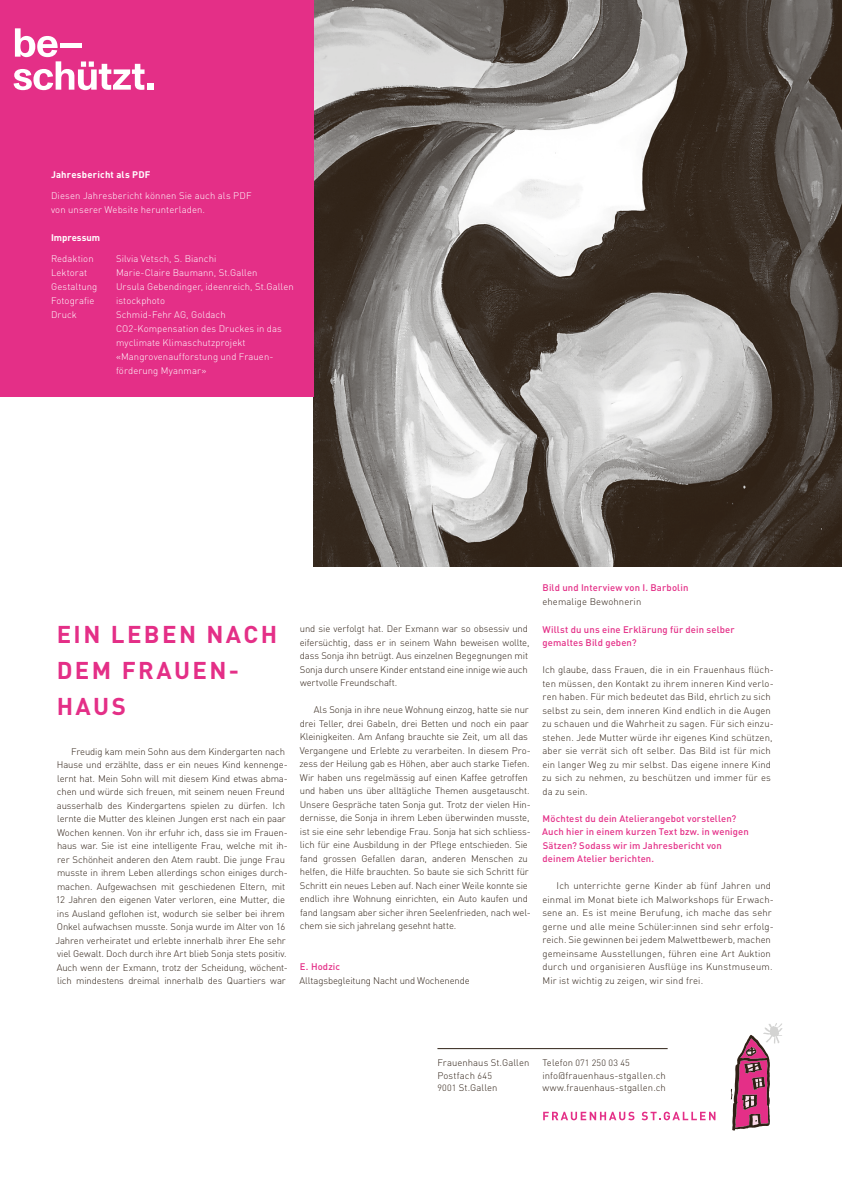
<style>
.page{position:relative;width:842px;height:1191px;background:#fff}
.page>*{position:absolute;margin:0;border:0;box-sizing:border-box;transform-origin:0 0}
.t1{font:700 24px/36px "DIN";letter-spacing:.1em;color:#e42f87}
.t2{font:300 9.5px/13.5px "DIN";letter-spacing:-.01em;color:#2f2116}
.t3{font:300 9.5px/13.5px "DIN";letter-spacing:.01em;color:#2f2116}
.t4{font:300 9.5px/14px "DIN";letter-spacing:.01em;color:#fff}
.t5{font:500 9.5px/13.5px "DIN";letter-spacing:.015em;color:#e42f87}
.t6{font:700 9.5px "DIN";letter-spacing:.02em;color:#fff}
.t7{font:300 9.5px "DIN";letter-spacing:.015em;color:#2f2116}
.t8{font:700 9.5px "DIN";letter-spacing:-.005em;color:#fff}
.t9{font:300 9px "DIN";letter-spacing:.025em;color:#2f2116}
.s1{font-size:9.5px}
.s2{font-size:9px}
</style>
<div class="page">
<img style="left:313px;top:0;width:529px;height:567px">
<div style="left:0;top:0;width:313px;height:397px;background:#e42f87"></div>
<svg style="left:14px;top:28px;width:131px;height:62px"></svg>
<div style="left:148px;top:83px;width:6px;height:7px;background:#fff"></div>
<svg style="left:731px;top:1023px;width:51px;height:107px"></svg>
<svg style="left:543px;top:1111px;width:91px;height:9px"></svg>
<svg style="left:642px;top:1111px;width:73px;height:9px"></svg>
<hr style="left:437px;top:1048px;width:231px;height:1px;background:#2f2116">
<p class="t6" style="left:51px;top:168px;width:101px">Jahresbericht als PDF</p>
<p class="t4" style="left:51px;top:188px;width:202px">Diesen Jahresbericht können Sie auch als PDF von unserer Website herunterladen.</p>
<p class="t8" style="left:51px;top:231px;width:51px">Impressum</p>
<p class="t4" style="left:51px;top:251px;width:44px">Redaktion</p>
<p class="t4" style="left:116px;top:251px;width:102px">Silvia Vetsch, S. Bianchi</p>
<p class="t4" style="left:51px;top:265px;width:38px">Lektorat</p>
<p class="t4" style="left:116px;top:265px;width:143px">Marie-Claire Baumann, St.Gallen</p>
<p class="t4" style="left:51px;top:279px;width:48px">Gestaltung</p>
<p class="t4" style="left:116px;top:279px;width:179px">Ursula Gebendinger, ideenreich, St.Gallen</p>
<p class="t4" style="left:51px;top:293px;width:45px">Fotografie</p>
<p class="t4" style="left:116px;top:293px;width:50px">istockphoto</p>
<p class="t4" style="left:51px;top:307px;width:27px">Druck</p>
<p class="t4" style="left:116px;top:307px;width:167px">Schmid-Fehr AG, Goldach<br>CO2-Kompensation des Druckes in das myclimate Klimaschutzprojekt «Mangrovenaufforstung und Frauen&shy;förderung Myanmar»</p>
<h1 class="t1" style="left:57px;top:615px;width:222px">EIN LEBEN NACH<br>DEM FRAUEN-<br>HAUS</h1>
<p class="t2" style="left:55px;top:744px;width:234px;text-indent:16px">Freudig kam mein Sohn aus dem Kindergarten nach Hause und erzählte, dass er ein neues Kind kennenge&shy;lernt hat. Mein Sohn will mit diesem Kind etwas abma&shy;chen und würde sich freuen, mit seinem neuen Freund ausserhalb des Kindergartens spielen zu dürfen. Ich lernte die Mutter des kleinen Jungen erst nach ein paar Wochen kennen. Von ihr erfuhr ich, dass sie im Frauen&shy;haus war. Sie ist eine intelligente Frau, welche mit ih&shy;rer Schönheit anderen den Atem raubt. Die junge Frau musste in ihrem Leben allerdings schon einiges durch&shy;machen. Aufgewachsen mit geschiedenen Eltern, mit 12 Jahren den eigenen Vater verloren, eine Mutter, die ins Ausland geflohen ist, wodurch sie selber bei ihrem Onkel aufwachsen musste. Sonja wurde im Alter von 16<br>Jahren verheiratet und erlebte innerhalb ihrer Ehe sehr viel Gewalt. Doch durch ihre Art blieb Sonja stets positiv.<br>Auch wenn der Exmann, trotz der Scheidung, wöchent&shy;lich mindestens dreimal innerhalb des Quartiers war</p>
<p class="t2" style="left:300px;top:622px;width:231px">und sie verfolgt hat. Der Exmann war so obsessiv und eifersüchtig, dass er in seinem Wahn beweisen wollte, dass Sonja ihn betrügt. Aus einzelnen Begegnungen mit Sonja durch unsere Kinder entstand eine innige wie auch wertvolle Freundschaft.</p>
<p class="t2" style="left:299px;top:703px;width:233px;text-indent:14px">Als Sonja in ihre neue Wohnung einzog, hatte sie nur drei Teller, drei Gabeln, drei Betten und noch ein paar Kleinigkeiten. Am Anfang brauchte sie Zeit, um all das Vergangene und Erlebte zu verarbeiten. In diesem Pro&shy;zess der Heilung gab es Höhen, aber auch starke Tiefen.<br>Wir haben uns regelmässig auf einen Kaffee getroffen und haben uns über alltägliche Themen ausgetauscht.<br>Unsere Gespräche taten Sonja gut. Trotz der vielen Hin&shy;dernisse, die Sonja in ihrem Leben überwinden musste, ist sie eine sehr lebendige Frau. Sonja hat sich schliess&shy;lich für eine Ausbildung in der Pflege entschieden. Sie fand grossen Gefallen daran, anderen Menschen zu helfen, die Hilfe brauchten. So baute sie sich Schritt für Schritt ein neues Leben auf. Nach einer Weile konnte sie endlich ihre Wohnung einrichten, ein Auto kaufen und fand langsam aber sicher ihren Seelenfrieden, nach wel&shy;chem sie sich jahrelang gesehnt hatte.</p>
<p class="t5" style="left:300px;top:959px;width:42px">E. Hodzic</p>
<p class="t2" style="left:300px;top:973px;width:172px">Alltagsbegleitung Nacht und Wochenende</p>
<p class="t5" style="left:543px;top:580px;width:147px">Bild und Interview von I. Barbolin</p>
<p class="t7" style="left:542px;top:596px;width:100px">ehemalige Bewohnerin</p>
<p class="t5" style="left:543px;top:622px;width:194px">Willst du uns eine Erklärung für dein selber gemaltes Bild geben?</p>
<p class="t3" style="left:542px;top:663px;width:233px">Ich glaube, dass Frauen, die in ein Frauenhaus flüch&shy;ten müssen, den Kontakt zu ihrem inneren Kind verlo&shy;ren haben. Für mich bedeutet das Bild, ehrlich zu sich selbst zu sein, dem inneren Kind endlich in die Augen zu schauen und die Wahrheit zu sagen. Für sich einzu&shy;stehen. Jede Mutter würde ihr eigenes Kind schützen, aber sie verrät sich oft selber. Das Bild ist für mich ein langer Weg zu mir selbst. Das eigene innere Kind zu sich zu nehmen, zu beschützen und immer für es da zu sein.</p>
<p class="t5" style="left:542px;top:811px;width:208px">Möchtest du dein Atelierangebot vorstellen?<br>Auch hier in einem kurzen Text bzw. in wenigen Sätzen? Sodass wir im Jahresbericht von deinem Atelier berichten.</p>
<p class="t3" style="left:542px;top:879px;width:233px;text-indent:14px">Ich unterrichte gerne Kinder ab fünf Jahren und einmal im Monat biete ich Malworkshops für Erwach&shy;sene an. Es ist meine Berufung, ich mache das sehr gerne und alle meine Schüler:innen sind sehr erfolg&shy;reich. Sie gewinnen bei jedem Malwettbewerb, machen gemeinsame Ausstellungen, führen eine Art Auktion durch und organisieren Ausflüge ins Kunstmuseum.<br>Mir ist wichtig zu zeigen, wir sind frei.</p>
<p class="t2" style="left:437px;top:1055px;width:93px">Frauenhaus St.Gallen</p>
<p class="t9" style="left:542px;top:1057px;width:89px"><span class="s1">Telefon</span> 071 250 03 45</p>
<p class="t3" style="left:437px;top:1068px;width:56px">Postfach <span class="s2">645</span></p>
<p class="t3" style="left:542px;top:1068px;width:125px">info@frauenhaus-stgallen.ch</p>
<p class="t2" style="left:437px;top:1081px;width:62px"><span class="s2">9001</span> St.Gallen</p>
<p class="t2" style="left:542px;top:1081px;width:125px">www.frauenhaus-stgallen.ch</p>
</div>
